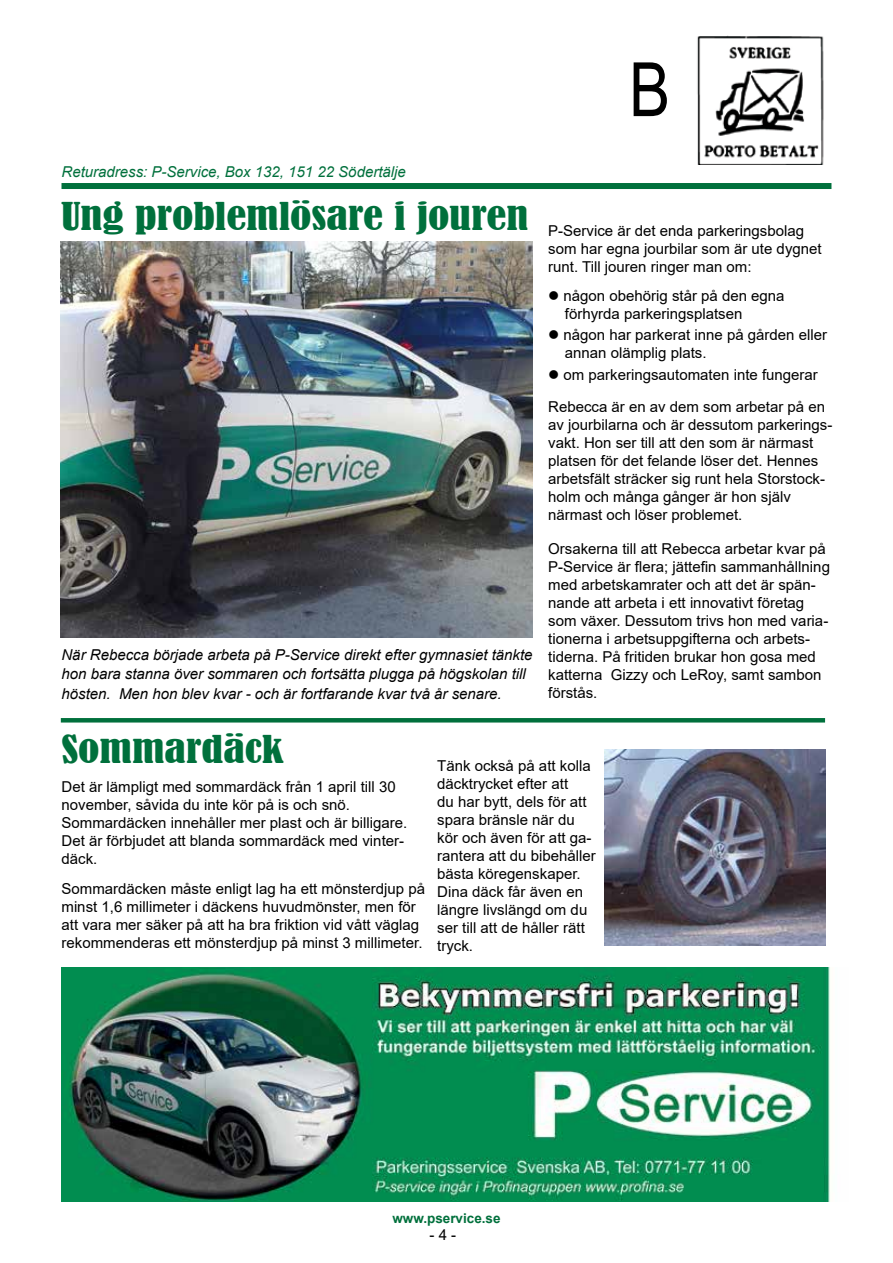
<style>
.page{position:relative;width:893px;height:1263px;background:#fff}
.page>*{position:absolute;margin:0;border:0;box-sizing:border-box;transform-origin:0 0}
.t1{font:75px "Arial Narrow";color:#000}
.t2{font:condensed 36px "Bernard";color:#00703c;scale:1.24 1}
.t3{font:15px/18px "Arial";color:#000}
.t4{font:italic 15px/19.5px "Arial";color:#000}
.t5{font:italic 15px "Arial";color:#00703c}
.t6{font:700 13.5px "Arial";color:#00703c}
</style>
<div class="page">
<img style="left:697px;top:35px;width:127px;height:129px">
<div style="left:62px;top:183px;width:769px;height:6px;background:#00703c"></div>
<hr style="left:61px;top:718px;width:764px;height:4px;background:#00703c">
<img style="left:62px;top:967px;width:768px;height:234px">
<img style="left:605px;top:749px;width:220px;height:196px">
<img style="left:61px;top:242px;width:472px;height:396px">
<h1 class="t1" style="left:629px;top:35px;width:43px">B</h1>
<p class="t5" style="left:61px;top:162px;width:346px">Returadress: P-Service, Box 132, 151 22 Södertälje</p>
<h2 class="t2" style="left:61px;top:195px;width:378px">Ung problemlösare i jouren</h2>
<p class="t4" style="left:61px;top:645px;width:473px">När Rebecca började arbeta på P-Service direkt efter gymnasiet tänkte hon bara stanna över sommaren och fortsätta plugga på högskolan till hösten. Men hon blev kvar - och är fortfarande kvar två år senare.</p>
<p class="t3" style="left:548px;top:221px;width:275px">P-Service är det enda parkeringsbolag som har egna jourbilar som är ute dygnet runt. Till jouren ringer man om:</p>
<p class="t3" style="left:565px;top:286px;width:221px;text-indent:-17px">● någon obehörig står på den egna förhyrda parkeringsplatsen</p>
<p class="t3" style="left:565px;top:326px;width:264px;text-indent:-17px">● någon har parkerat inne på gården eller annan olämplig plats.</p>
<p class="t3" style="left:548px;top:358px;width:278px;line-height:32.4px">● om parkeringsautomaten inte fungerar<br>Rebecca är en av dem som arbetar på en</p>
<p class="t3" style="left:548px;top:416px;width:286px">av jourbilarna och är dessutom parkerings&shy;vakt. Hon ser till att den som är närmast platsen för det felande löser det. Hennes arbetsfält sträcker sig runt hela Storstock&shy;holm och många gånger är hon själv närmast och löser problemet.</p>
<p class="t3" style="left:548px;top:540px;width:283px">Orsakerna till att Rebecca arbetar kvar på P-Service är flera; jättefin sammanhållning med arbetskamrater och att det är spän&shy;nande att arbeta i ett innovativt företag som växer. Dessutom trivs hon med varia&shy;tionerna i arbetsuppgifterna och arbets&shy;tiderna. På fritiden brukar hon gosa med katterna Gizzy och LeRoy, samt sambon förstås.</p>
<h2 class="t2" style="left:62px;top:728px;width:181px">Sommardäck</h2>
<p class="t3" style="left:62px;top:777px;width:347px">Det är lämpligt med sommardäck från 1 april till 30 november, såvida du inte kör på is och snö.<br>Sommardäcken innehåller mer plast och är billigare.<br>Det är förbjudet att blanda sommardäck med vinter&shy;däck.</p>
<p class="t3" style="left:62px;top:879px;width:365px">Sommardäcken måste enligt lag ha ett mönsterdjup på minst 1,6 millimeter i däckens huvudmönster, men för att vara mer säker på att ha bra friktion vid vått väglag rekommenderas ett mönsterdjup på minst 3 millimeter.</p>
<p class="t3" style="left:437px;top:756px;width:160px">Tänk också på att kolla däcktrycket efter att<br>du har bytt, dels för att spara bränsle när du kör och även för att ga&shy;rantera att du bibehåller bästa köregenskaper.<br>Dina däck får även en längre livslängd om du ser till att de håller rätt tryck.</p>
<p class="t6" style="left:392px;top:1208px;width:110px">www.pservice.se</p>
<p class="t3" style="left:430px;top:1225px;width:28px">- 4 -</p>
</div>
